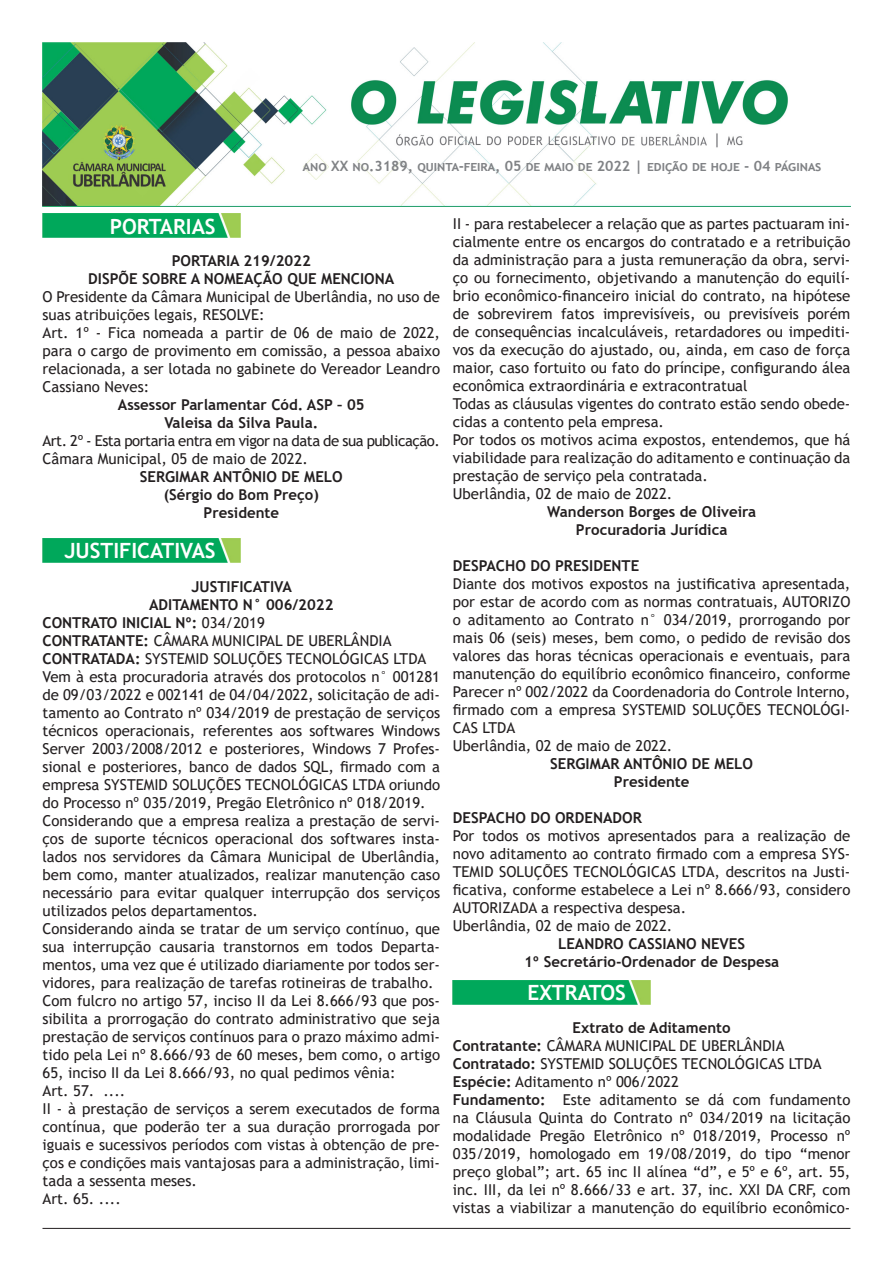
<style>
.page{position:relative;width:893px;height:1263px;background:#fff}
.page>*{position:absolute;margin:0;border:0;box-sizing:border-box;transform-origin:0 0}
.t1{font:700 21px "Trebuchet MS";color:#fff}
.t2{font:15px/18px "Trebuchet MS";color:#231f20;text-align:justify}
.t3{font:700 15px "Trebuchet MS";color:#231f20}
.t4{font:15px "Trebuchet MS";letter-spacing:-.03em;color:#231f20}
.t5{font:700 14.25px "Trebuchet MS";color:#808285}
.s1{font-weight:400}
.s2{font-weight:700}
</style>
<div class="page">
<img style="left:43px;top:43px;width:807px;height:163px">
<hr style="left:42px;top:1228px;width:808px;height:1px;background:#231f20">
<img style="left:43px;top:214px;width:197px;height:24px">
<img style="left:43px;top:538px;width:197px;height:24px">
<img style="left:453px;top:980px;width:197px;height:24px">
<p class="t5" style="left:303px;top:157px;width:520px">ano XX no.3189, quinta-feira, 05 de maio de 2022 | edição de hoje - 04 páginas</p>
<p class="t1" style="left:110px;top:213px;width:107px">PORTARIAS</p>
<p class="t1" style="left:169px;top:213px;width:26px">AT</p>
<p class="t3" style="left:172px;top:251px;width:141px">PORTARIA 219/2022</p>
<p class="t3" style="left:88px;top:269px;width:308px">DISPÕE SOBRE A NOMEAÇÃO QUE MENCIONA</p>
<p class="t2" style="left:43px;top:288px;width:399px">O Presidente da Câmara Municipal de Uberlândia, no uso de suas atribuições legais, RESOLVE:</p>
<p class="t2" style="left:43px;top:324px;width:399px">Art. 1º - Fica nomeada a partir de 06 de maio de 2022, para o cargo de provimento em comissão, a pessoa abaixo relacionada, a ser lotada no gabinete do Vereador Leandro Cassiano Neves:</p>
<p class="t3" style="left:118px;top:395px;width:248px">Assessor Parlamentar Cód. ASP – 05</p>
<p class="t3" style="left:164px;top:413px;width:155px">Valeisa da Silva Paula.</p>
<p class="t4" style="left:43px;top:431px;width:399px">Art. 2º - Esta portaria entra em vigor na data de sua publicação.</p>
<p class="t2" style="left:43px;top:450px;width:267px">Câmara Municipal, 05 de maio de 2022.</p>
<p class="t3" style="left:140px;top:467px;width:204px">SERGIMAR ANTÔNIO DE MELO</p>
<p class="t3" style="left:164px;top:485px;width:157px">(Sérgio do Bom Preço)</p>
<p class="t3" style="left:204px;top:503px;width:77px">Presidente</p>
<p class="t1" style="left:64px;top:538px;width:153px">JUSTIFICATIVAS</p>
<p class="t3" style="left:192px;top:577px;width:102px">JUSTIFICATIVA</p>
<p class="t3" style="left:149px;top:595px;width:186px">ADITAMENTO N° 006/2022</p>
<p class="t3" style="left:43px;top:613px;width:224px">CONTRATO INICIAL Nº: <span class="s1">034/2019</span></p>
<p class="t2" style="left:43px;top:631px;width:351px"><span class="s2">CONTRATANTE:</span> CÂMARA MUNICIPAL DE UBERLÂNDIA</p>
<p class="t2" style="left:43px;top:649px;width:385px"><span class="s2">CONTRATADA:</span> SYSTEMID SOLUÇÕES TECNOLÓGICAS LTDA</p>
<p class="t2" style="left:43px;top:667px;width:399px">Vem à esta procuradoria através dos protocolos n° 001281 de 09/03/2022 e 002141 de 04/04/2022, solicitação de adi&shy;tamento ao Contrato nº 034/2019 de prestação de serviços técnicos operacionais, referentes aos softwares Windows Server 2003/2008/2012 e posteriores, Windows 7 Profes&shy;sional e posteriores, banco de dados SQL, firmado com a empresa SYSTEMID SOLUÇÕES TECNOLÓGICAS LTDA oriundo do Processo nº 035/2019, Pregão Eletrônico nº 018/2019.</p>
<p class="t2" style="left:43px;top:811px;width:399px">Considerando que a empresa realiza a prestação de servi&shy;ços de suporte técnicos operacional dos softwares insta&shy;lados nos servidores da Câmara Municipal de Uberlândia, bem como, manter atualizados, realizar manutenção caso necessário para evitar qualquer interrupção dos serviços utilizados pelos departamentos.</p>
<p class="t2" style="left:43px;top:919px;width:399px">Considerando ainda se tratar de um serviço contínuo, que sua interrupção causaria transtornos em todos Departa&shy;mentos, uma vez que é utilizado diariamente por todos ser&shy;vidores, para realização de tarefas rotineiras de trabalho.</p>
<p class="t2" style="left:43px;top:991px;width:399px">Com fulcro no artigo 57, inciso II da Lei 8.666/93 que pos&shy;sibilita a prorrogação do contrato administrativo que seja prestação de serviços contínuos para o prazo máximo admi&shy;tido pela Lei nº 8.666/93 de 60 meses, bem como, o artigo 65, inciso II da Lei 8.666/93, no qual pedimos vênia:</p>
<p class="t2" style="left:43px;top:1081px;width:84px">Art. 57. ....</p>
<p class="t2" style="left:43px;top:1099px;width:399px">II - à prestação de serviços a serem executados de forma contínua, que poderão ter a sua duração prorrogada por iguais e sucessivos períodos com vistas à obtenção de pre&shy;ços e condições mais vantajosas para a administração, limi&shy;tada a sessenta meses.</p>
<p class="t2" style="left:43px;top:1189px;width:80px">Art. 65. ....</p>
<p class="t2" style="left:453px;top:215px;width:399px">II - para restabelecer a relação que as partes pactuaram ini&shy;cialmente entre os encargos do contratado e a retribuição da administração para a justa remuneração da obra, servi&shy;ço ou fornecimento, objetivando a manutenção do equilí&shy;brio econômico-financeiro inicial do contrato, na hipótese de sobrevirem fatos imprevisíveis, ou previsíveis porém de consequências incalculáveis, retardadores ou impediti&shy;vos da execução do ajustado, ou, ainda, em caso de força maior, caso fortuito ou fato do príncipe, configurando álea econômica extraordinária e extracontratual</p>
<p class="t2" style="left:453px;top:395px;width:399px">Todas as cláusulas vigentes do contrato estão sendo obede&shy;cidas a contento pela empresa.</p>
<p class="t2" style="left:453px;top:431px;width:399px">Por todos os motivos acima expostos, entendemos, que há viabilidade para realização do aditamento e continuação da prestação de serviço pela contratada.</p>
<p class="t2" style="left:453px;top:485px;width:221px">Uberlândia, 02 de maio de 2022.</p>
<p class="t3" style="left:547px;top:502px;width:210px">Wanderson Borges de Oliveira</p>
<p class="t3" style="left:576px;top:520px;width:153px">Procuradoria Jurídica</p>
<p class="t3" style="left:453px;top:556px;width:188px">DESPACHO DO PRESIDENTE</p>
<p class="t2" style="left:453px;top:575px;width:399px">Diante dos motivos expostos na justificativa apresentada, por estar de acordo com as normas contratuais, AUTORIZO o aditamento ao Contrato n° 034/2019, prorrogando por mais 06 (seis) meses, bem como, o pedido de revisão dos valores das horas técnicas operacionais e eventuais, para manutenção do equilíbrio econômico financeiro, conforme Parecer nº 002/2022 da Coordenadoria do Controle Interno, firmado com a empresa SYSTEMID SOLUÇÕES TECNOLÓGI-CAS LTDA</p>
<p class="t2" style="left:453px;top:737px;width:221px">Uberlândia, 02 de maio de 2022.</p>
<p class="t3" style="left:550px;top:754px;width:204px">SERGIMAR ANTÔNIO DE MELO</p>
<p class="t3" style="left:614px;top:772px;width:77px">Presidente</p>
<p class="t3" style="left:453px;top:808px;width:190px">DESPACHO DO ORDENADOR</p>
<p class="t2" style="left:453px;top:827px;width:399px">Por todos os motivos apresentados para a realização de novo aditamento ao contrato firmado com a empresa SYS-TEMID SOLUÇÕES TECNOLÓGICAS LTDA, descritos na Justi&shy;ficativa, conforme estabelece a Lei nº 8.666/93, considero AUTORIZADA a respectiva despesa.</p>
<p class="t2" style="left:453px;top:917px;width:221px">Uberlândia, 02 de maio de 2022.</p>
<p class="t3" style="left:558px;top:934px;width:189px">LEANDRO CASSIANO NEVES</p>
<p class="t3" style="left:524px;top:952px;width:257px">1º Secretário-Ordenador de Despesa</p>
<p class="t1" style="left:527px;top:979px;width:100px">EXTRATOS</p>
<p class="t3" style="left:573px;top:1018px;width:160px">Extrato de Aditamento</p>
<p class="t2" style="left:453px;top:1037px;width:333px"><span class="s2">Contratante:</span> CÂMARA MUNICIPAL DE UBERLÂNDIA</p>
<p class="t2" style="left:453px;top:1055px;width:370px"><span class="s2">Contratado:</span> SYSTEMID SOLUÇÕES TECNOLÓGICAS LTDA</p>
<p class="t2" style="left:453px;top:1073px;width:228px"><span class="s2">Espécie:</span> Aditamento nº 006/2022</p>
<p class="t2" style="left:453px;top:1091px;width:399px"><span class="s2">Fundamento:</span> Este aditamento se dá com fundamento na Cláusula Quinta do Contrato nº 034/2019 na licitação modalidade Pregão Eletrônico nº 018/2019, Processo nº 035/2019, homologado em 19/08/2019, do tipo “menor preço global”; art. 65 inc II alínea “d”, e 5º e 6º, art. 55, inc. III, da lei nº 8.666/33 e art. 37, inc. XXI DA CRF, com vistas a viabilizar a manutenção do equilíbrio econômico-</p>
</div>
